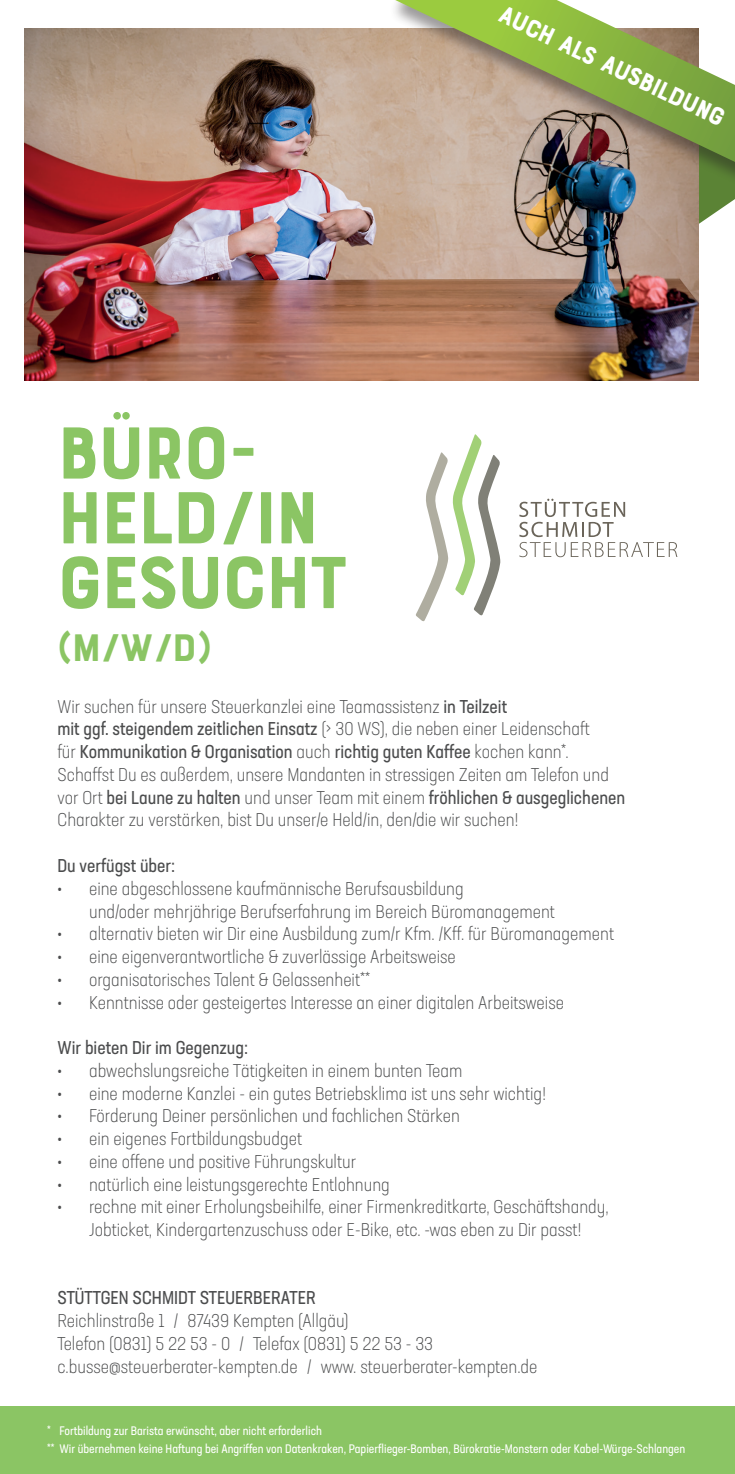
<style>
.page{position:relative;width:735px;height:1474px;background:#fff}
.page>*{position:absolute;margin:0;border:0;box-sizing:border-box;transform-origin:0 0}
.t1{font:77.52px/64.8px "Bourton Base";letter-spacing:-.05em;color:#8bc564}
.t2{font:40.43px "Bourton Base";color:#8bc564}
.t3{font:26.07px "Bourton Base";color:#fff}
.t4{font:300 condensed 18.38px/22.8px "Neusa Next Std";color:#4b4c4d}
.t5{font:condensed 18.38px "Neusa Next Std";color:#4b4c4d}
.t6{font:condensed 12.25px/17.5px "Neusa Next Std";color:#fff}
.s1{font-weight:400}
</style>
<div class="page">
<svg style="left:697px;top:214px;width:16px;height:125px"></svg>
<div style="left:0;top:1405px;width:734px;height:68px;background:#8bc564"></div>
<img style="left:24px;top:28px;width:13px;height:91px">
<svg style="left:416px;top:434px;width:84px;height:187px"></svg>
<svg style="left:519px;top:498px;width:158px;height:59px"></svg>
<img style="left:25px;top:29px;width:672px;height:352px">
<div style="left:389px;top:0;width:345px;height:214px;background:#231f20;opacity:.44"></div>
<svg style="left:395px;top:0;width:339px;height:162px;background:#a9ad7a"></svg>
<h1 class="t1" style="left:56px;top:422px;width:294px">BÜRO-<br>HELD/IN<br>GESUCHT</h1>
<h2 class="t2" style="left:56px;top:622px;width:157px">(M/W/D)</h2>
<h3 class="t3" style="left:506px;top:-1px;width:249px;rotate:25deg">AUCH ALS AUSBILDUNG</h3>
<p class="t4" style="left:57px;top:694px;width:569px">Wir suchen für unsere Steuerkanzlei eine Teamassistenz <span class="s1">in Teilzeit<br>mit ggf. steigendem zeitlichen Einsatz</span> (&gt; 30 WS), die neben einer Leidenschaft<br>für <span class="s1">Kommunikation &amp; Organisation</span> auch <span class="s1">richtig guten Kaffee</span> kochen kann*.<br>Schaffst Du es außerdem, unsere Mandanten in stressigen Zeiten am Telefon und vor Ort <span class="s1">bei Laune zu halten</span> und unser Team mit einem <span class="s1">fröhlichen &amp; ausgeglichenen </span>Charakter zu verstärken, bist Du unser/e Held/in, den/die wir suchen!</p>
<p class="t5" style="left:57px;top:854px;width:119px">Du verfügst über:</p>
<p class="t4" style="left:89px;top:876px;width:467px;text-indent:-31px">• eine abgeschlossene kaufmännische Berufsausbildung<br>und/oder mehrjährige Berufserfahrung im Bereich Büromanagement</p>
<p class="t4" style="left:57px;top:922px;width:557px">• alternativ bieten wir Dir eine Ausbildung zum/r Kfm. /Kff. für Büromanagement</p>
<p class="t4" style="left:57px;top:945px;width:399px">• eine eigenverantwortliche &amp; zuverlässige Arbeitsweise</p>
<p class="t4" style="left:57px;top:967px;width:314px">• organisatorisches Talent &amp; Gelassenheit**</p>
<p class="t4" style="left:57px;top:990px;width:507px">• Kenntnisse oder gesteigertes Interesse an einer digitalen Arbeitsweise</p>
<p class="t5" style="left:57px;top:1036px;width:192px">Wir bieten Dir im Gegenzug:</p>
<p class="t4" style="left:57px;top:1058px;width:406px">• abwechslungsreiche Tätigkeiten in einem bunten Team</p>
<p class="t4" style="left:57px;top:1081px;width:490px">• eine moderne Kanzlei - ein gutes Betriebsklima ist uns sehr wichtig!</p>
<p class="t4" style="left:57px;top:1104px;width:403px">• Förderung Deiner persönlichen und fachlichen Stärken</p>
<p class="t4" style="left:57px;top:1127px;width:246px">• ein eigenes Fortbildungsbudget</p>
<p class="t4" style="left:57px;top:1149px;width:300px">• eine offene und positive Führungskultur</p>
<p class="t4" style="left:57px;top:1172px;width:333px">• natürlich eine leistungsgerechte Entlohnung</p>
<p class="t4" style="left:57px;top:1195px;width:552px;text-align:center">• rechne mit einer Erholungsbeihilfe, einer Firmenkreditkarte, Geschäftshandy,<br>Jobticket, Kindergartenzuschuss oder E-Bike, etc. -was eben zu Dir passt!</p>
<p class="t5" style="left:57px;top:1286px;width:260px">STÜTTGEN SCHMIDT STEUERBERATER</p>
<p class="t4" style="left:57px;top:1309px;width:481px">Reichlinstraße 1 / 87439 Kempten (Allgäu)<br>Telefon (0831) 5 22 53 - 0 / Telefax (0831) 5 22 53 - 33 c.busse@steuerberater-kempten.de / www. steuerberater-kempten.de</p>
<p class="t6" style="left:47px;top:1421px;width:639px">* Fortbildung zur Barista erwünscht, aber nicht erforderlich<br>** Wir übernehmen keine Haftung bei Angriffen von Datenkraken, Papierflieger-Bomben, Bürokratie-Monstern oder Kabel-Würge-Schlangen</p>
</div>
